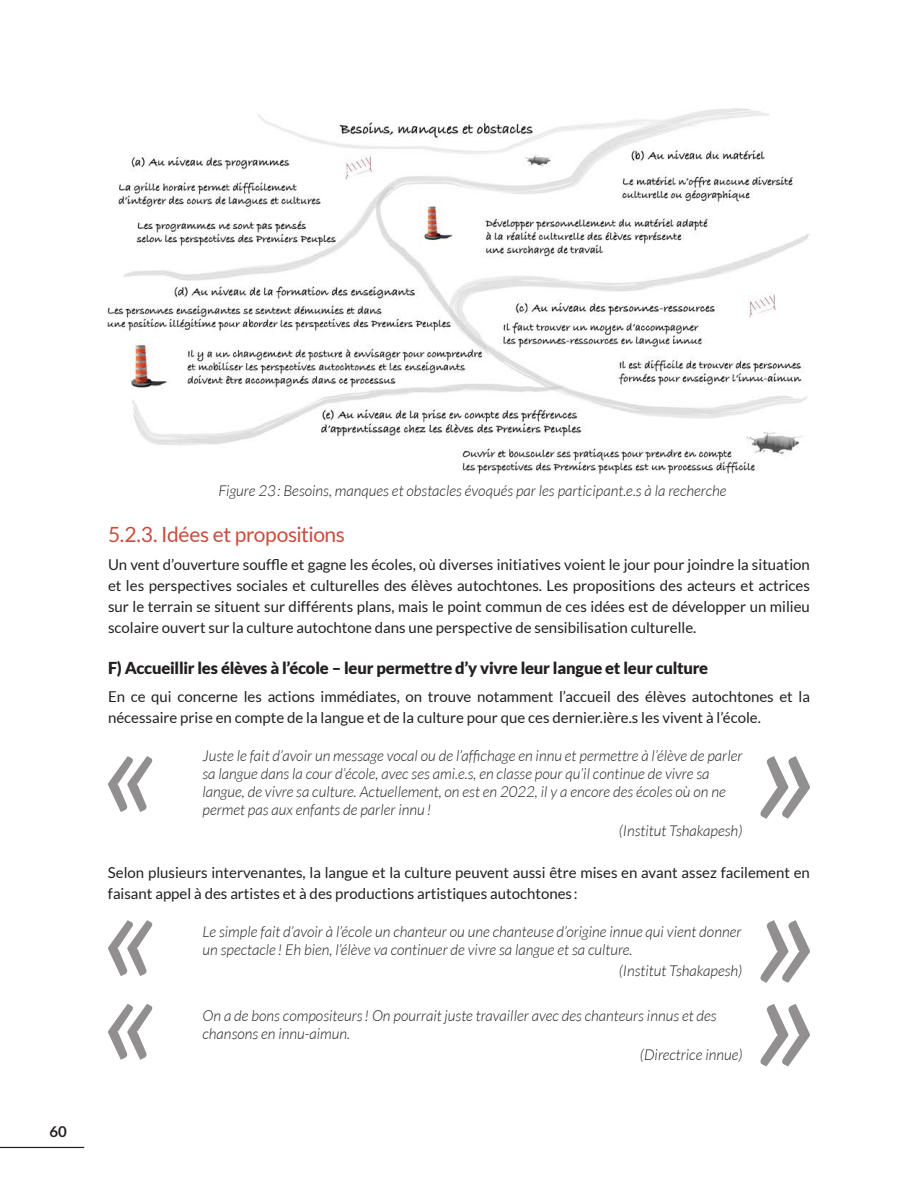
<style>
.page{position:relative;width:918px;height:1188px;background:#fff}
.page>*{position:absolute;margin:0;border:0;box-sizing:border-box;transform-origin:0 0}
.t1{font:21px "Lato";letter-spacing:-.02em;color:#cc4c3f}
.t2{font:900 16.5px "Lato";letter-spacing:-.015em;color:#231f20}
.t3{font:15px/21px "Lato";color:#231f20}
.t4{font:italic 300 15px/18px "Lato";color:#231f20}
.t5{font:700 15px "Lato";color:#231f20}
</style>
<div class="page">
<img style="left:108px;top:108px;width:702px;height:366px">
<svg style="left:108px;top:756px;width:44px;height:56px"></svg>
<svg style="left:108px;top:920px;width:44px;height:56px"></svg>
<svg style="left:108px;top:1004px;width:44px;height:56px"></svg>
<svg style="left:760px;top:756px;width:50px;height:63px"></svg>
<svg style="left:760px;top:920px;width:50px;height:63px"></svg>
<svg style="left:760px;top:1004px;width:50px;height:63px"></svg>
<hr style="left:0;top:1147px;width:84px;height:1px;background:#231f20">
<p class="t5" style="left:50px;top:1123px;width:19px">60</p>
<p class="t4" style="left:218px;top:482px;width:510px">Figure 23: Besoins, manques et obstacles évoqués par les participant.e.s à la recherche</p>
<h1 class="t1" style="left:108px;top:523px;width:239px">5.2.3. Idées et propositions</h1>
<p class="t3" style="left:108px;top:554px;width:704px;text-align:justify">Un vent d’ouverture souffle et gagne les écoles, où diverses initiatives voient le jour pour joindre la situation et les perspectives sociales et culturelles des élèves autochtones. Les propositions des acteurs et actrices sur le terrain se situent sur différents plans, mais le point commun de ces idées est de développer un milieu scolaire ouvert sur la culture autochtone dans une perspective de sensibilisation culturelle.</p>
<p class="t2" style="left:108px;top:658px;width:602px">F) Accueillir les élèves à l’école – leur permettre d’y vivre leur langue et leur culture</p>
<p class="t3" style="left:108px;top:686px;width:703px">En ce qui concerne les actions immédiates, on trouve notamment l’accueil des élèves autochtones et la nécessaire prise en compte de la langue et de la culture pour que ces dernier.ière.s les vivent à l’école.</p>
<p class="t4" style="left:203px;top:747px;width:541px">Juste le fait d’avoir un message vocal ou de l’affichage en innu et permettre à l’élève de parler sa langue dans la cour d’école, avec ses ami.e.s, en classe pour qu’il continue de vivre sa langue, de vivre sa culture. Actuellement, on est en 2022, il y a encore des écoles où on ne permet pas aux enfants de parler innu !</p>
<p class="t4" style="left:619px;top:822px;width:125px">(Institut Tshakapesh)</p>
<p class="t3" style="left:108px;top:862px;width:704px">Selon plusieurs intervenantes, la langue et la culture peuvent aussi être mises en avant assez facilement en faisant appel à des artistes et à des productions artistiques autochtones :</p>
<p class="t4" style="left:202px;top:923px;width:540px">Le simple fait d’avoir à l’école un chanteur ou une chanteuse d’origine innue qui vient donner un spectacle ! Eh bien, l’élève va continuer de vivre sa langue et sa culture.</p>
<p class="t4" style="left:619px;top:962px;width:125px">(Institut Tshakapesh)</p>
<p class="t4" style="left:202px;top:1007px;width:516px">On a de bons compositeurs! On pourrait juste travailler avec des chanteurs innus et des chansons en innu-aimun.</p>
<p class="t4" style="left:640px;top:1046px;width:104px">(Directrice innue)</p>
</div>
